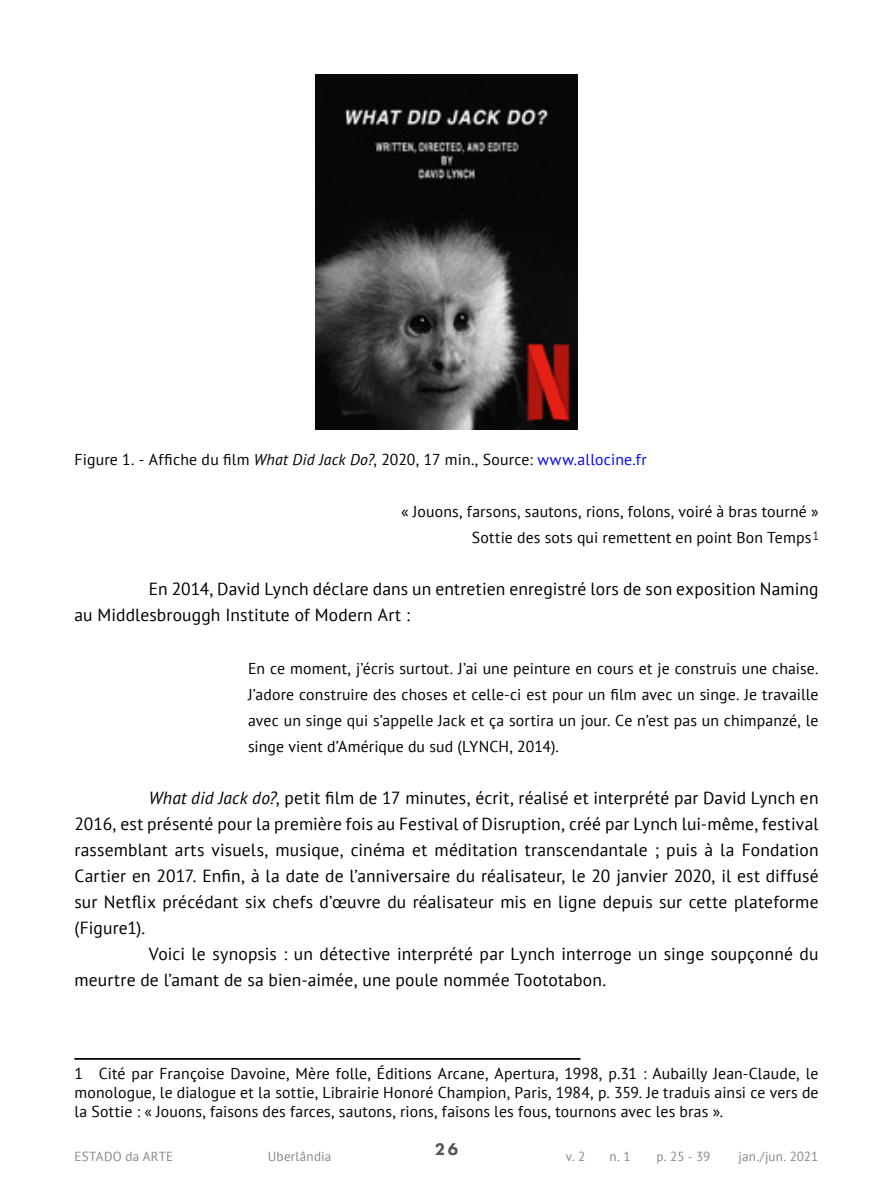
<style>
.page{position:relative;width:893px;height:1191px;background:#fff}
.page>*{position:absolute;margin:0;border:0;box-sizing:border-box;transform-origin:0 0}
.Artigo_-_TEXTO{font:17.5px/26.1px "PT Sans";letter-spacing:.01em;color:#000}
.t1{font:800 17.5px "Futura PT";color:#575756}
.Artigo_-_citação_lon{font:15.75px/26.1px "PT Sans";letter-spacing:.01em;color:#000;text-align:justify}
.Nota_de_Rodapé{font:15.75px/18.9px "PT Sans";letter-spacing:.01em;color:#000;text-align:justify}
.Artigo_-_Legenda_Fig{font:15.75px "PT Sans";letter-spacing:.015em;color:#000}
.t2{font:13.12px "PT Sans";letter-spacing:.015em;color:#878787}
.s1{font-style:italic}
.s2{color:#00f}
</style>
<div class="page">
<hr style="left:74px;top:1058px;width:506px;height:1px;background:#000">
<img style="left:315px;top:74px;width:263px;height:356px">
<p class="Artigo_-_Legenda_Fig" style="left:74px;top:449px;width:574px">Figure 1. - Affiche du film <span class="s1">What Did Jack Do?</span>, 2020, 17 min., Source: <span class="s2">www.allocine.fr</span></p>
<p class="Artigo_-_citação_lon" style="left:401px;top:498px;width:419px">« Jouons, farsons, sautons, rions, folons, voiré à bras tourné »</p>
<p class="Artigo_-_citação_lon" style="left:472px;top:524px;width:348px">Sottie des sots qui remettent en point Bon Temps <sup>1</sup></p>
<p class="Artigo_-_TEXTO" style="left:74px;top:576px;width:746px;text-indent:74px">En 2014, David Lynch déclare dans un entretien enregistré lors de son exposition Naming au Middlesbrouggh Institute of Modern Art :</p>
<p class="Artigo_-_citação_lon" style="left:248px;top:654px;width:572px">En ce moment, j’écris surtout. J’ai une peinture en cours et je construis une chaise.<br>J’adore construire des choses et celle-ci est pour un film avec un singe. Je travaille avec un singe qui s’appelle Jack et ça sortira un jour. Ce n’est pas un chimpanzé, le singe vient d’Amérique du sud (LYNCH, 2014).</p>
<p class="Artigo_-_TEXTO" style="left:74px;top:784px;width:746px;text-align:justify;text-indent:74px"><span class="s1">What did Jack do?</span>, petit film de 17 minutes, écrit, réalisé et interprété par David Lynch en 2016, est présenté pour la première fois au Festival of Disruption, créé par Lynch lui-même, festival rassemblant arts visuels, musique, cinéma et méditation transcendantale ; puis à la Fondation Cartier en 2017. Enfin, à la date de l’anniversaire du réalisateur, le 20 janvier 2020, il est diffusé sur Netflix précédant six chefs d’œuvre du réalisateur mis en ligne depuis sur cette plateforme (Figure1).</p>
<p class="Artigo_-_TEXTO" style="left:74px;top:940px;width:746px;text-indent:74px">Voici le synopsis : un détective interprété par Lynch interroge un singe soupçonné du meurtre de l’amant de sa bien-aimée, une poule nommée Toototabon.</p>
<p class="Nota_de_Rodapé" style="left:74px;top:1063px;width:746px">1 Cité par Françoise Davoine, Mère folle, Éditions Arcane, Apertura, 1998, p.31 : Aubailly Jean-Claude, le monologue, le dialogue et la sottie, Librairie Honoré Champion, Paris, 1984, p. 359. Je traduis ainsi ce vers de la Sottie : « Jouons, faisons des farces, sautons, rions, faisons les fous, tournons avec les bras ».</p>
<p class="t1" style="left:435px;top:1138px;width:25px">26</p>
<p class="t2" style="left:74px;top:1148px;width:100px">ESTADO da ARTE</p>
<p class="t2" style="left:268px;top:1148px;width:65px">Uberlândia</p>
<p class="t2" style="left:566px;top:1148px;width:21px">v. 2</p>
<p class="t2" style="left:610px;top:1148px;width:23px">n. 1</p>
<p class="t2" style="left:657px;top:1148px;width:55px">p. 25 - 39</p>
<p class="t2" style="left:738px;top:1148px;width:81px">jan./jun. 2021</p>
</div>
